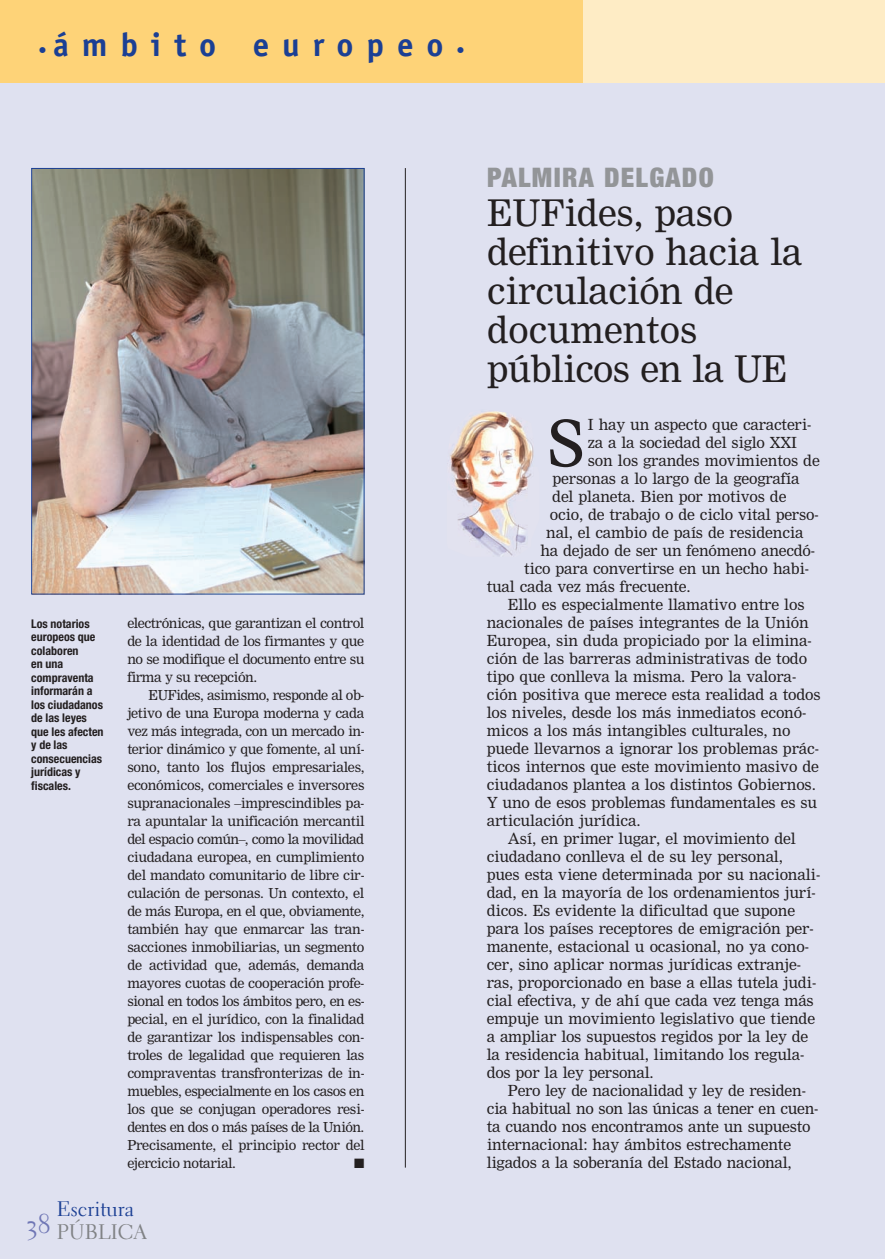
<style>
.page{position:relative;width:885px;height:1259px;background:#dfe1f0}
.page>*{position:absolute;margin:0;border:0;box-sizing:border-box;transform-origin:0 0}
.t1{font:62.1px "M Nimrod";color:#231f20}
.t2{font:36px/39px "M Nimrod";letter-spacing:-.005em;color:#231f20}
.t3{font:700 33px "Officina Sans";letter-spacing:.39em;color:#1b3f94}
.t4{font:900 condensed 27px "Helvetica Neue";letter-spacing:.045em;color:#939598}
.t5{font:21px/22.5px "Electra LH Regular Os F";color:#1b3f94}
.t6{font:15px "M Nimrod";letter-spacing:-.015em;color:#231f20}
.t7{font:13.5px/18px "M Nimrod";letter-spacing:-.035em;color:#231f20;text-align:justify}
.t8{font:13.5px "Zapf Dingbats";color:#231f20}
.t9{font:700 condensed 12px/13.5px "Helvetica Neue";color:#231f20}
.s1{font-size:16.5px}
.s2{color:#808285}
</style>
<div class="page">
<div style="left:0;top:0;width:584px;height:83px;background:#fed378"></div>
<div style="left:584px;top:0;width:301px;height:83px;background:#feecc5"></div>
<img style="left:450px;top:411px;width:84px;height:145px">
<hr style="left:405px;top:168px;width:1px;height:999px;background:#231f20">
<img style="left:33px;top:170px;width:329px;height:422px">
<div style="left:31px;top:168px;width:333px;height:426px;border:1px solid #1b3f94"></div>
<h3 class="t3" style="left:38px;top:32px;width:428px"><span class="s1">•</span>ámbito europeo <span class="s1">•</span></h3>
<p class="t9" style="left:31px;top:617px;width:74px">Los notarios europeos que colaboren<br>en una compraventa informarán a los ciudadanos de las leyes que les afecten y de las consecuencias jurídicas y fiscales.</p>
<p class="t7" style="left:127px;top:615px;width:239px">electrónicas, que garantizan el control de la identidad de los firmantes y que no se modifique el documento entre su firma y su recepción.</p>
<p class="t7" style="left:127px;top:687px;width:239px;text-indent:21px">EUFides, asimismo, responde al ob&shy;jetivo de una Europa moderna y cada vez más integrada, con un mercado in&shy;terior dinámico y que fomente, al uní&shy;sono, tanto los flujos empresariales, económicos, comerciales e inversores supranacionales –imprescindibles pa&shy;ra apuntalar la unificación mercantil del espacio común–, como la movilidad ciudadana europea, en cumplimiento del mandato comunitario de libre cir&shy;culación de personas. Un contexto, el de más Europa, en el que, obviamente, también hay que enmarcar las tran&shy;sacciones inmobiliarias, un segmento de actividad que, además, demanda mayores cuotas de cooperación profe&shy;sional en todos los ámbitos pero, en es&shy;pecial, en el jurídico, con la finalidad de garantizar los indispensables con&shy;troles de legalidad que requieren las compraventas transfronterizas de in&shy;muebles, especialmente en los casos en los que se conjugan operadores resi&shy;dentes en dos o más países de la Unión.<br>Precisamente, el principio rector del ejercicio notarial.</p>
<p class="t8" style="left:354px;top:1157px;width:12px">■</p>
<h3 class="t5" style="left:26px;top:1200px;width:122px;text-indent:31px">Escritura<br><sup>38</sup> <span class="s2">PÚBLICA</span></h3>
<h3 class="t4" style="left:487px;top:168px;width:228px">PALMIRA DELGADO</h3>
<h2 class="t2" style="left:487px;top:196px;width:317px">EUFides, paso definitivo hacia la circulación de documentos públicos en la UE</h2>
<h1 class="t1" style="left:547px;top:417px;width:40px">S</h1>
<p class="t6" style="left:588px;top:418px;width:225px">I hay un aspecto que caracteri-</p>
<p class="t6" style="left:588px;top:436px;width:210px">za a la sociedad del siglo XXI</p>
<p class="t6" style="left:588px;top:454px;width:233px">son los grandes movimientos de</p>
<p class="t6" style="left:553px;top:472px;width:248px">personas a lo largo de la geografía</p>
<p class="t6" style="left:552px;top:490px;width:236px">del planeta. Bien por motivos de</p>
<p class="t6" style="left:550px;top:508px;width:270px">ocio, de trabajo o de ciclo vital perso-</p>
<p class="t6" style="left:546px;top:526px;width:259px">nal, el cambio de país de residencia</p>
<p class="t6" style="left:540px;top:544px;width:276px">ha dejado de ser un fenómeno anecdó-</p>
<p class="t6" style="left:524px;top:562px;width:287px">tico para convertirse en un hecho habi-</p>
<p class="t6" style="left:487px;top:580px;width:206px">tual cada vez más frecuente.</p>
<p class="t6" style="left:508px;top:598px;width:298px">Ello es especialmente llamativo entre los</p>
<p class="t6" style="left:487px;top:616px;width:324px">nacionales de países integrantes de la Unión</p>
<p class="t6" style="left:487px;top:634px;width:326px">Europea, sin duda propiciado por la elimina-</p>
<p class="t6" style="left:487px;top:652px;width:322px">ción de las barreras administrativas de todo</p>
<p class="t6" style="left:487px;top:670px;width:311px">tipo que conlleva la misma. Pero la valora-</p>
<p class="t6" style="left:487px;top:688px;width:335px">ción positiva que merece esta realidad a todos</p>
<p class="t6" style="left:487px;top:706px;width:321px">los niveles, desde los más inmediatos econó-</p>
<p class="t6" style="left:487px;top:724px;width:305px">micos a los más intangibles culturales, no</p>
<p class="t6" style="left:487px;top:742px;width:334px">puede llevarnos a ignorar los problemas prác-</p>
<p class="t6" style="left:487px;top:760px;width:334px">ticos internos que este movimiento masivo de</p>
<p class="t6" style="left:487px;top:778px;width:331px">ciudadanos plantea a los distintos Gobiernos.</p>
<p class="t6" style="left:487px;top:796px;width:332px">Y uno de esos problemas fundamentales es su</p>
<p class="t6" style="left:487px;top:814px;width:155px">articulación jurídica.</p>
<p class="t6" style="left:508px;top:832px;width:289px">Así, en primer lugar, el movimiento del</p>
<p class="t6" style="left:487px;top:850px;width:298px">ciudadano conlleva el de su ley personal,</p>
<p class="t6" style="left:487px;top:868px;width:335px">pues esta viene determinada por su nacionali-</p>
<p class="t6" style="left:487px;top:886px;width:331px">dad, en la mayoría de los ordenamientos jurí-</p>
<p class="t6" style="left:487px;top:904px;width:310px">dicos. Es evidente la dificultad que supone</p>
<p class="t6" style="left:487px;top:922px;width:328px">para los países receptores de emigración per-</p>
<p class="t6" style="left:487px;top:940px;width:324px">manente, estacional u ocasional, no ya cono-</p>
<p class="t6" style="left:487px;top:958px;width:316px">cer, sino aplicar normas jurídicas extranje-</p>
<p class="t6" style="left:487px;top:976px;width:331px">ras, proporcionado en base a ellas tutela judi-</p>
<p class="t6" style="left:487px;top:994px;width:329px">cial efectiva, y de ahí que cada vez tenga más</p>
<p class="t6" style="left:487px;top:1012px;width:330px">empuje un movimiento legislativo que tiende</p>
<p class="t6" style="left:487px;top:1030px;width:323px">a ampliar los supuestos regidos por la ley de</p>
<p class="t6" style="left:487px;top:1048px;width:319px">la residencia habitual, limitando los regula-</p>
<p class="t6" style="left:487px;top:1066px;width:169px">dos por la ley personal.</p>
<p class="t6" style="left:508px;top:1084px;width:299px">Pero ley de nacionalidad y ley de residen-</p>
<p class="t6" style="left:487px;top:1102px;width:333px">cia habitual no son las únicas a tener en cuen-</p>
<p class="t6" style="left:487px;top:1120px;width:325px">ta cuando nos encontramos ante un supuesto</p>
<p class="t6" style="left:487px;top:1138px;width:306px">internacional: hay ámbitos estrechamente</p>
<p class="t6" style="left:487px;top:1156px;width:307px">ligados a la soberanía del Estado nacional,</p>
</div>
